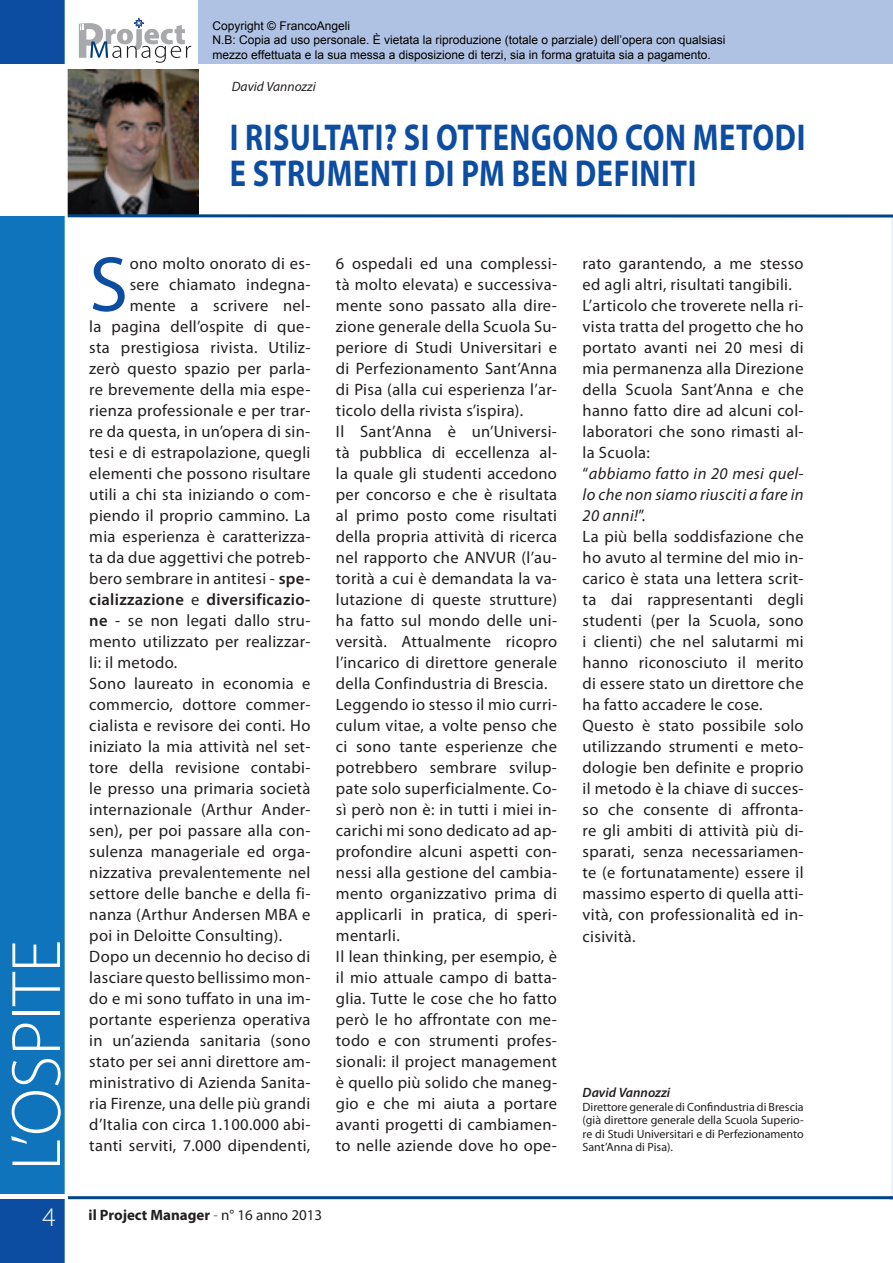
<style>
.page{position:relative;width:893px;height:1263px;background:#fff}
.page>*{position:absolute;margin:0;border:0;box-sizing:border-box;transform-origin:0 0}
.t1{font:78.75px "Myriad Pro";color:#0d4da1}
.t2{font:300 70.5px "Myriad Pro";color:#fff}
.t3{font:700 37.5px/36px "Myriad Pro";letter-spacing:.02em;color:#0d4da1;scale:.81 1}
.t4{font:300 27px "Myriad Pro";color:#fff}
.t5{font:16.5px/21px "Myriad Pro";letter-spacing:.02em;color:#231f20}
.t6{font:600 16.5px "Myriad Pro";letter-spacing:.02em;color:#231f20}
.t7{font:700 15px "Myriad Pro";color:#231f20}
.t8{font:italic 13.5px "Myriad Pro";color:#231f20}
.t9{font:italic 600 13.5px "Myriad Pro";color:#231f20}
.t10{font:12px/14.4px "Arial";color:#000}
.t11{font:12px/13.5px "Myriad Pro";color:#231f20;text-align:justify}
.s1{font-weight:600}
.s2{font-weight:400}
.s3{font-style:italic}
.s4{font-weight:300}
</style>
<div class="page">
<hr style="left:891px;top:216px;width:2px;height:980px;background:#ecf3fa">
<img style="left:68px;top:69px;width:131px;height:145px">
<hr style="left:68px;top:1196px;width:825px;height:3px;background:#014588">
<div style="left:198px;top:0;width:695px;height:64px;background:#b0c2e3"></div>
<div style="left:0;top:0;width:66px;height:64px;background:#0d4da1"></div>
<div style="left:0;top:216px;width:66px;height:978px;background:#1074bc"></div>
<div style="left:0;top:1199px;width:66px;height:64px;background:#0d4da1"></div>
<svg style="left:68px;top:214px;width:825px;height:4px;fill:#014588"></svg>
<svg style="left:79px;top:18px;width:112px;height:45px"></svg>
<hr style="left:65px;top:0;width:3px;height:1263px;background:#fff">
<h2 class="t2" style="left:-2px;top:1171px;width:232px;rotate:-90deg">L’OSPITE</h2>
<h3 class="t4" style="left:43px;top:1202px;width:15px">4</h3>
<p class="t10" style="left:213px;top:19px;width:514px">Copyright © FrancoAngeli<br>N.B: Copia ad uso personale. È vietata la riproduzione (totale o parziale) dell’opera con qualsiasi mezzo effettuata e la sua messa a disposizione di terzi, sia in forma gratuita sia a pagamento.</p>
<p class="t8" style="left:232px;top:79px;width:86px">David Vannozzi</p>
<h3 class="t3" style="left:230px;top:119px;width:707px">I RISULTATI? SI OTTENGONO CON METODI<br>E STRUMENTI DI PM BEN DEFI NITI</h3>
<h1 class="t1" style="left:89px;top:241px;width:40px">S</h1>
<p class="t5" style="left:130px;top:253px;width:182px">ono molto onorato di es-</p>
<p class="t5" style="left:130px;top:274px;width:182px">sere chiamato indegna-</p>
<p class="t5" style="left:130px;top:295px;width:182px">mente a scrivere nel-</p>
<p class="t5" style="left:89px;top:316px;width:223px">la pagina dell’ospite di que-</p>
<p class="t5" style="left:89px;top:337px;width:223px">sta prestigiosa rivista. Utiliz-</p>
<p class="t5" style="left:89px;top:358px;width:223px">zerò questo spazio per parla-</p>
<p class="t5" style="left:89px;top:379px;width:223px">re brevemente della mia espe-</p>
<p class="t5" style="left:89px;top:400px;width:223px">rienza professionale e per trar-</p>
<p class="t5" style="left:89px;top:421px;width:223px">re da questa, in un’opera di sin-</p>
<p class="t5" style="left:89px;top:442px;width:223px">tesi e di estrapolazione, quegli</p>
<p class="t5" style="left:89px;top:463px;width:223px">elementi che possono risultare</p>
<p class="t5" style="left:89px;top:484px;width:223px">utili a chi sta iniziando o com-</p>
<p class="t5" style="left:89px;top:505px;width:223px">piendo il proprio cammino. La</p>
<p class="t5" style="left:89px;top:526px;width:223px">mia esperienza è caratterizza-</p>
<p class="t5" style="left:89px;top:547px;width:223px">ta da due aggettivi che potreb-</p>
<p class="t5" style="left:89px;top:568px;width:223px">bero sembrare in antitesi - <span class="s1">spe-</span></p>
<p class="t6" style="left:89px;top:590px;width:223px">cializzazione <span class="s2">e</span> diversificazio-</p>
<p class="t5" style="left:89px;top:610px;width:223px"><span class="s1">ne</span> - se non legati dallo stru-</p>
<p class="t5" style="left:89px;top:631px;width:223px">mento utilizzato per realizzar-</p>
<p class="t5" style="left:89px;top:652px;width:90px">li: il metodo.</p>
<p class="t5" style="left:89px;top:673px;width:223px">Sono laureato in economia e</p>
<p class="t5" style="left:89px;top:694px;width:223px">commercio, dottore commer-</p>
<p class="t5" style="left:89px;top:715px;width:223px">cialista e revisore dei conti. Ho</p>
<p class="t5" style="left:89px;top:736px;width:223px">iniziato la mia attività nel set-</p>
<p class="t5" style="left:89px;top:757px;width:223px">tore della revisione contabi-</p>
<p class="t5" style="left:89px;top:778px;width:223px">le presso una primaria società</p>
<p class="t5" style="left:89px;top:799px;width:223px">internazionale (Arthur Ander-</p>
<p class="t5" style="left:89px;top:820px;width:223px">sen), per poi passare alla con-</p>
<p class="t5" style="left:89px;top:841px;width:223px">sulenza manageriale ed orga-</p>
<p class="t5" style="left:89px;top:862px;width:223px">nizzativa prevalentemente nel</p>
<p class="t5" style="left:89px;top:883px;width:223px">settore delle banche e della fi-</p>
<p class="t5" style="left:89px;top:904px;width:223px">nanza (Arthur Andersen MBA e</p>
<p class="t5" style="left:89px;top:925px;width:194px">poi in Deloitte Consulting).</p>
<p class="t5" style="left:89px;top:946px;width:223px">Dopo un decennio ho deciso di</p>
<p class="t5" style="left:89px;top:967px;width:223px">lasciare questo bellissimo mon-</p>
<p class="t5" style="left:89px;top:988px;width:223px">do e mi sono tuffato in una im-</p>
<p class="t5" style="left:89px;top:1009px;width:223px">portante esperienza operativa</p>
<p class="t5" style="left:89px;top:1030px;width:223px">in un’azienda sanitaria (sono</p>
<p class="t5" style="left:89px;top:1051px;width:223px">stato per sei anni direttore am-</p>
<p class="t5" style="left:89px;top:1072px;width:223px">ministrativo di Azienda Sanita-</p>
<p class="t5" style="left:89px;top:1093px;width:223px">ria Firenze, una delle più grandi</p>
<p class="t5" style="left:89px;top:1114px;width:223px">d’Italia con circa 1.100.000 abi-</p>
<p class="t5" style="left:89px;top:1135px;width:223px">tanti serviti, 7.000 dipendenti,</p>
<p class="t5" style="left:336px;top:253px;width:223px">6 ospedali ed una complessi&shy;tà molto elevata) e successiva&shy;mente sono passato alla dire&shy;zione generale della Scuola Su&shy;periore di Studi Universitari e di Perfezionamento Sant’Anna di Pisa (alla cui esperienza l’ar&shy;ticolo della rivista s’ispira).<br>Il Sant’Anna è un’Universi&shy;tà pubblica di eccellenza al&shy;la quale gli studenti accedono per concorso e che è risultata al primo posto come risultati della propria attività di ricerca nel rapporto che ANVUR (l’au&shy;torità a cui è demandata la va&shy;lutazione di queste strutture) ha fatto sul mondo delle uni&shy;versità. Attualmente ricopro l’incarico di direttore generale della Confindustria di Brescia.<br>Leggendo io stesso il mio curri&shy;culum vitae, a volte penso che ci sono tante esperienze che potrebbero sembrare svilup&shy;pate solo superficialmente. Co&shy;sì però non è: in tutti i miei in&shy;carichi mi sono dedicato ad ap&shy;profondire alcuni aspetti con&shy;nessi alla gestione del cambia&shy;mento organizzativo prima di applicarli in pratica, di speri&shy;mentarli.<br>Il lean thinking, per esempio, è il mio attuale campo di batta&shy;glia. Tutte le cose che ho fatto però le ho affrontate con me&shy;todo e con strumenti profes&shy;sionali: il project management è quello più solido che maneg&shy;gio e che mi aiuta a portare avanti progetti di cambiamen&shy;to nelle aziende dove ho ope-</p>
<p class="t5" style="left:583px;top:254px;width:223px">rato garantendo, a me stesso ed agli altri, risultati tangibili.<br>L’articolo che troverete nella ri&shy;vista tratta del progetto che ho portato avanti nei 20 mesi di mia permanenza alla Direzione della Scuola Sant’Anna e che hanno fatto dire ad alcuni col&shy;laboratori che sono rimasti al&shy;la Scuola:<br>“<span class="s3">abbiamo fatto in 20 mesi quel&shy;lo che non siamo riusciti a fare in<br>20 anni!</span>”.<br>La più bella soddisfazione che ho avuto al termine del mio in&shy;carico è stata una lettera scrit&shy;ta dai rappresentanti degli studenti (per la Scuola, sono i clienti) che nel salutarmi mi hanno riconosciuto il merito di essere stato un direttore che ha fatto accadere le cose.<br>Questo è stato possibile solo utilizzando strumenti e meto&shy;dologie ben definite e proprio il metodo è la chiave di succes&shy;so che consente di affronta&shy;re gli ambiti di attività più di&shy;sparati, senza necessariamen&shy;te (e fortunatamente) essere il massimo esperto di quella atti&shy;vità, con professionalità ed in&shy;cisività.</p>
<p class="t9" style="left:583px;top:1085px;width:89px">David Vannozzi</p>
<p class="t11" style="left:583px;top:1100px;width:223px">Direttore generale di Confindustria di Brescia (già direttore generale della Scuola Superio&shy;re di Studi Universitari e di Perfezionamento Sant’Anna di Pisa).</p>
<p class="t7" style="left:89px;top:1206px;width:235px">IL PROJECT MANAGER <span class="s4">-</span> <span class="s2">n° 16 anno 2013</span></p>
</div>
